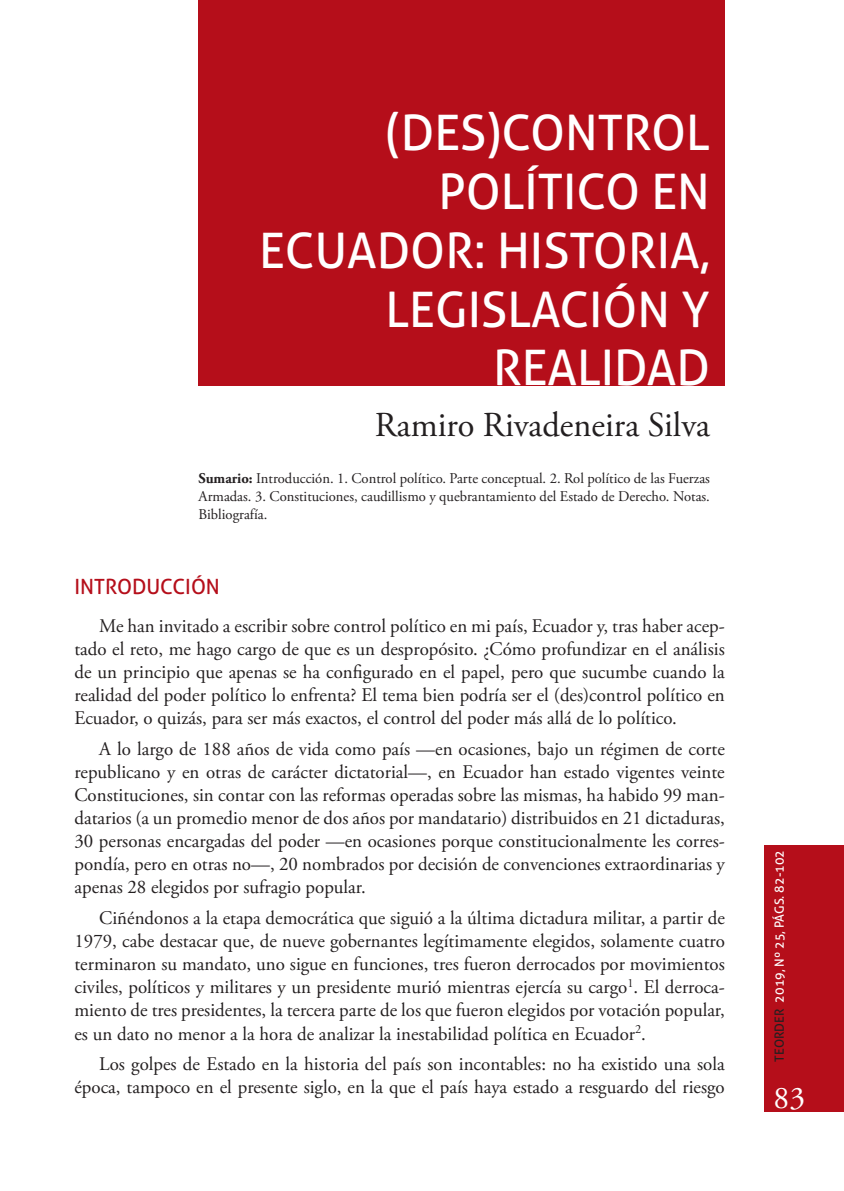
<style>
.page{position:relative;width:844px;height:1191px;background:#fff}
.page>*{position:absolute;margin:0;border:0;box-sizing:border-box;transform-origin:0 0}
.Titular{font:49px/58.8px "Aller";color:#fff;text-align:right}
.Autor{font:35px "Adobe Garamond Pro";color:#231f20}
.t1{font:31.5px "Adobe Garamond Pro";color:#fff}
.Punto_1{font:21px "Aller";color:#b50e1a}
.Texto{font:19.25px/23.1px "Adobe Garamond Pro";color:#231f20;text-align:justify}
.Sumario{font:14.88px/17.8px "Adobe Garamond Pro";color:#231f20;text-align:justify}
.t2{font:12.6px "Aller";color:#fff}
.s1{font-weight:700}
.s2{color:#231f20}
</style>
<div class="page">
<div style="left:764px;top:845px;width:79px;height:266px;background:#b50e1a"></div>
<hr style="left:0;top:0;width:1px;height:1191px;background:#b50e1a">
<div style="left:198px;top:0;width:526px;height:385px;background:#b50e1a"></div>
<p class="Titular" style="left:259px;top:103px;width:452px">(DES)CONTROL<br>POLÍTICO EN<br>ECUADOR: HISTORIA,<br>LEGISLACIÓN Y<br>REALIDAD</p>
<p class="Autor" style="left:374px;top:403px;width:337px">Ramiro Rivadeneira Silva</p>
<p class="Sumario" style="left:198px;top:470px;width:512px"><span class="s1">Sumario:</span> Introducción. 1. Control político. Parte conceptual. 2. Rol político de las Fuerzas Armadas. 3. Constituciones, caudillismo y quebrantamiento del Estado de Derecho. Notas.<br>Bibliografía.</p>
<p class="Punto_1" style="left:74px;top:573px;width:147px">INTRODUCCIÓN</p>
<p class="Texto" style="left:74px;top:615px;width:651px;text-indent:25px">Me han invitado a escribir sobre control político en mi país, Ecuador y, tras haber acep&shy;tado el reto, me hago cargo de que es un despropósito. ¿Cómo profundizar en el análisis de un principio que apenas se ha configurado en el papel, pero que sucumbe cuando la realidad del poder político lo enfrenta? El tema bien podría ser el (des)control político en Ecuador, o quizás, para ser más exactos, el control del poder más allá de lo político.</p>
<p class="Texto" style="left:74px;top:738px;width:651px;text-indent:25px">A lo largo de 188 años de vida como país —en ocasiones, bajo un régimen de corte republicano y en otras de carácter dictatorial—, en Ecuador han estado vigentes veinte Constituciones, sin contar con las reformas operadas sobre las mismas, ha habido 99 man&shy;datarios (a un promedio menor de dos años por mandatario) distribuidos en 21 dictaduras, 30 personas encargadas del poder —en ocasiones porque constitucionalmente les corres&shy;pondía, pero en otras no—, 20 nombrados por decisión de convenciones extraordinarias y apenas 28 elegidos por sufragio popular.</p>
<p class="Texto" style="left:74px;top:907px;width:651px;text-indent:25px">Ciñéndonos a la etapa democrática que siguió a la última dictadura militar, a partir de 1979, cabe destacar que, de nueve gobernantes legítimamente elegidos, solamente cuatro terminaron su mandato, uno sigue en funciones, tres fueron derrocados por movimientos civiles, políticos y militares y un presidente murió mientras ejercía su cargo<sup>1</sup>. El derroca&shy;miento de tres presidentes, la tercera parte de los que fueron elegidos por votación popular, es un dato no menor a la hora de analizar la inestabilidad política en Ecuador<sup>2</sup>.</p>
<p class="Texto" style="left:74px;top:1053px;width:651px;text-align:right">Los golpes de Estado en la historia del país son incontables: no ha existido una sola época, tampoco en el presente siglo, en la que el país haya estado a resguardo del riesgo</p>
<p class="t2" style="left:771px;top:1061px;width:213px;rotate:-90deg"><span class="s2">TEORDER</span> 2019, Nº 25, PÁGS. 82-102</p>
<p class="t1" style="left:773px;top:1078px;width:33px">83</p>
</div>
